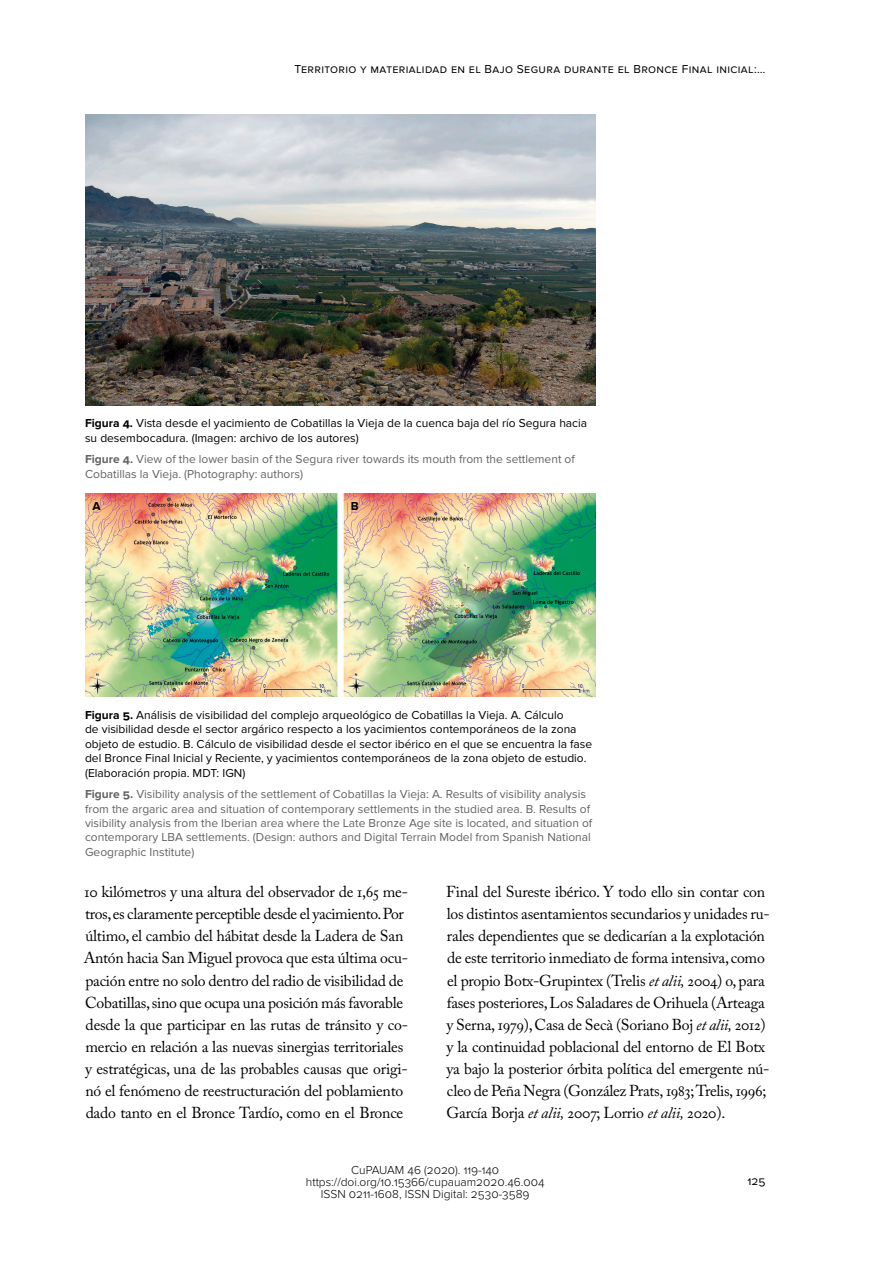
<style>
.page{position:relative;width:893px;height:1263px;background:#fff}
.page>*{position:absolute;margin:0;border:0;box-sizing:border-box;transform-origin:0 0}
.t1{font:15.75px/22px "Adobe Caslon Pro";letter-spacing:-.015em;color:#000}
.t2{font:12px/14.4px "Proxima Nova";color:#000}
.t3{font:12px/14.4px "Proxima Nova";color:#636362}
.t4{font:300 12px/12px "Proxima Nova";color:#000;text-align:center}
.t5{font:12px "Proxima Nova";letter-spacing:.03em;color:#000}
.t6{font:700 12px "Proxima Nova";color:#000}
.s1{font-weight:700}
.s2{font-style:italic}
</style>
<div class="page">
<img style="left:85px;top:115px;width:510px;height:290px">
<img style="left:85px;top:493px;width:510px;height:204px">
<p class="t5" style="left:295px;top:62px;width:472px">Territorio y materialidad en el Bajo Segura durante el Bronce Final inicial:…</p>
<p class="t2" style="left:85px;top:417px;width:504px"><span class="s1">Figura 4.</span> Vista desde el yacimiento de Cobatillas la Vieja de la cuenca baja del río Segura hacia su desembocadura. (Imagen: archivo de los autores)</p>
<p class="t3" style="left:85px;top:453px;width:491px"><span class="s1">Figure 4.</span> View of the lower basin of the Segura river towards its mouth from the settlement of<br>Cobatillas la Vieja. (Photography: authors)</p>
<p class="t6" style="left:92px;top:499px;width:10px">A</p>
<p class="t6" style="left:351px;top:499px;width:9px">B</p>
<p class="t2" style="left:85px;top:708px;width:509px"><span class="s1">Figura 5.</span> Análisis de visibilidad del complejo arqueológico de Cobatillas la Vieja. A. Cálculo<br>de visibilidad desde el sector argárico respecto a los yacimientos contemporáneos de la zona objeto de estudio. B. Cálculo de visibilidad desde el sector ibérico en el que se encuentra la fase del Bronce Final Inicial y Reciente, y yacimientos contemporáneos de la zona objeto de estudio. (Elaboración propia. MDT: IGN)</p>
<p class="t3" style="left:85px;top:787px;width:509px"><span class="s1">Figure 5.</span> Visibility analysis of the settlement of Cobatillas la Vieja: A. Results of visibility analysis from the argaric area and situation of contemporary settlements in the studied area. B. Results of visibility analysis from the Iberian area where the Late Bronze Age site is located, and situation of contemporary LBA settlements. (Design: authors and Digital Terrain Model from Spanish National Geographic Institute)</p>
<p class="t1" style="left:84px;top:881px;width:326px">10 kilómetros y una altura del observador de 1,65 me&shy;tros, es claramente perceptible desde el yacimiento. Por último, el cambio del hábitat desde la Ladera de San Antón hacia San Miguel provoca que esta última ocu&shy;pación entre no solo dentro del radio de visibilidad de Cobatillas, sino que ocupa una posición más favorable desde la que participar en las rutas de tránsito y co&shy;mercio en relación a las nuevas sinergias territoriales y estratégicas, una de las probables causas que origi&shy;nó el fenómeno de reestructuración del poblamiento dado tanto en el Bronce Tardío, como en el Bronce</p>
<p class="t1" style="left:446px;top:881px;width:325px">Final del Sureste ibérico. Y todo ello sin contar con los distintos asentamientos secundarios y unidades ru&shy;rales dependientes que se dedicarían a la explotación de este territorio inmediato de forma intensiva, como el propio Botx‑Grupintex (Trelis <span class="s2">et alii,</span> 2004) o, para fases posteriores, Los Saladares de Orihuela (Arteaga y Serna, 1979), Casa de Secà (Soriano Boj <span class="s2">et alii,</span> 2012) y la continuidad poblacional del entorno de El Botx ya bajo la posterior órbita política del emergente nú&shy;cleo de Peña Negra (González Prats, 1983; Trelis, 1996; García Borja <span class="s2">et alii,</span> 2007; Lorrio <span class="s2">et alii,</span> 2020).</p>
<p class="t4" style="left:306px;top:1165px;width:240px">CuPAUAM 46 (2020). 119-140 https://doi.org/10.15366/cupauam2020.46.004<br>ISSN 0211-1608, ISSN Digital: 2530-3589</p>
<p class="t2" style="left:747px;top:1174px;width:20px">125</p>
</div>
